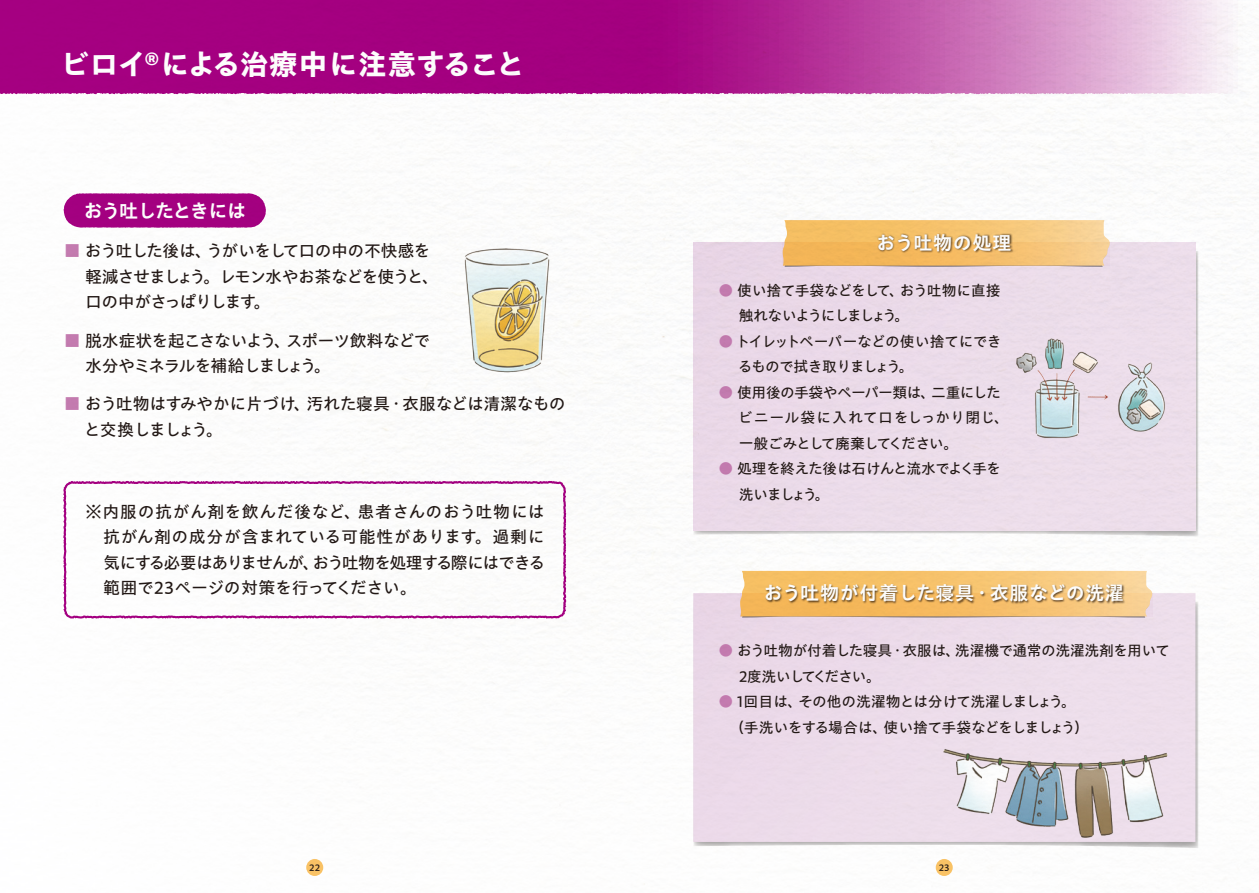
<style>
.page{position:relative;width:1259px;height:893px;background:#fff}
.page>*{position:absolute;margin:0;border:0;box-sizing:border-box;transform-origin:0 0}
.t1{font:700 expanded 28.65px "P Aoto Gothic Std N";letter-spacing:-.02em;color:#fff}
.t2{font:700 19.2px "P Aoto Gothic Std N";letter-spacing:.015em;color:#fff}
.t3{font:700 19.2px "P Aoto Gothic Std N";letter-spacing:-.075em;color:#fff}
.t4{font:700 19.2px "P Aoto Gothic Std N";letter-spacing:.025em;color:#fff}
.t5{font:500 16.95px/25.5px "P Aoto Gothic Std N";letter-spacing:-.065em;color:#231916}
.t6{font:500 16.95px/25.5px "P Aoto Gothic Std N";letter-spacing:-.035em;color:#231916}
.t7{font:500 14.85px/25.5px "P Aoto Gothic Std N";letter-spacing:-.05em;color:#231916}
.t8{font:500 14.85px/25.5px "P Aoto Gothic Std N";letter-spacing:-.09em;color:#231916}
.t9{font:700 9px "P Aoto Gothic Std N De";color:#231916}
.s1{color:#c57cb1}
</style>
<div class="page">
<img style="left:0;top:0;width:1259px;height:885px">
<div style="left:306px;top:859px;width:17px;height:17px;background:#f9c265;border-radius:50%"></div>
<div style="left:935px;top:859px;width:17px;height:17px;background:#f9c265;border-radius:50%"></div>
<h1 class="t1" style="left:61px;top:48px;width:465px">ビロイ<sup>®</sup>による治療中に注意すること</h1>
<p class="t3" style="left:84px;top:200px;width:164px">おう吐したときには</p>
<p class="t5" style="left:85px;top:239px;width:356px;text-indent:-21px"><span class="s1">■</span> おう吐した後は、うがいをして口の中の不快感を軽減させましょう。レモン水やお茶などを使うと、口の中がさっぱりします。</p>
<p class="t5" style="left:85px;top:328px;width:347px;text-indent:-21px"><span class="s1">■</span> 脱水症状を起こさないよう、スポーツ飲料などで水分やミネラルを補給しましょう。</p>
<p class="t6" style="left:84px;top:392px;width:484px;text-indent:-20px"><span class="s1">■</span> おう吐物はすみやかに片づけ、汚れた寝具・衣服などは清潔なものと交換しましょう。</p>
<p class="t5" style="left:103px;top:499px;width:444px;text-align:justify;text-indent:-18px">※内服の抗がん剤を飲んだ後など、患者さんのおう吐物には抗がん剤の成分が含まれている可能性があります。過剰に気にする必要はありませんが、おう吐物を処理する際にはできる範囲で23ページの対策を行ってください。</p>
<p class="t4" style="left:876px;top:232px;width:136px">おう吐物の処理</p>
<p class="t8" style="left:738px;top:278px;width:263px;text-indent:-20px"><span class="s1">●</span> 使い捨て手袋などをして、おう吐物に直接触れないようにしましょう。</p>
<p class="t7" style="left:738px;top:329px;width:265px;text-indent:-19px"><span class="s1">●</span> トイレットペーパーなどの使い捨てにできるもので拭き取りましょう。</p>
<p class="t7" style="left:738px;top:380px;width:272px;text-indent:-20px"><span class="s1">●</span> 使用後の手袋やペーパー類は、二重にしたビニール袋に入れて口をしっかり閉じ、一般ごみとして廃棄してください。</p>
<p class="t7" style="left:739px;top:456px;width:264px;text-indent:-20px"><span class="s1">●</span> 処理を終えた後は石けんと流水でよく手を洗いましょう。</p>
<p class="t2" style="left:764px;top:583px;width:362px">おう吐物が付着した寝具・衣服などの洗濯</p>
<p class="t7" style="left:739px;top:638px;width:433px;text-indent:-20px"><span class="s1">●</span> おう吐物が付着した寝具・衣服は、洗濯機で通常の洗濯洗剤を用いて<br>2度洗いしてください。</p>
<p class="t7" style="left:729px;top:689px;width:362px;text-indent:-11px"><span class="s1">●</span> 1回目は、その他の洗濯物とは分けて洗濯しましょう。（手洗いをする場合は、使い捨て手袋などをしましょう）</p>
<p class="t9" style="left:309px;top:862px;width:12px">22</p>
<p class="t9" style="left:939px;top:862px;width:12px">23</p>
</div>
